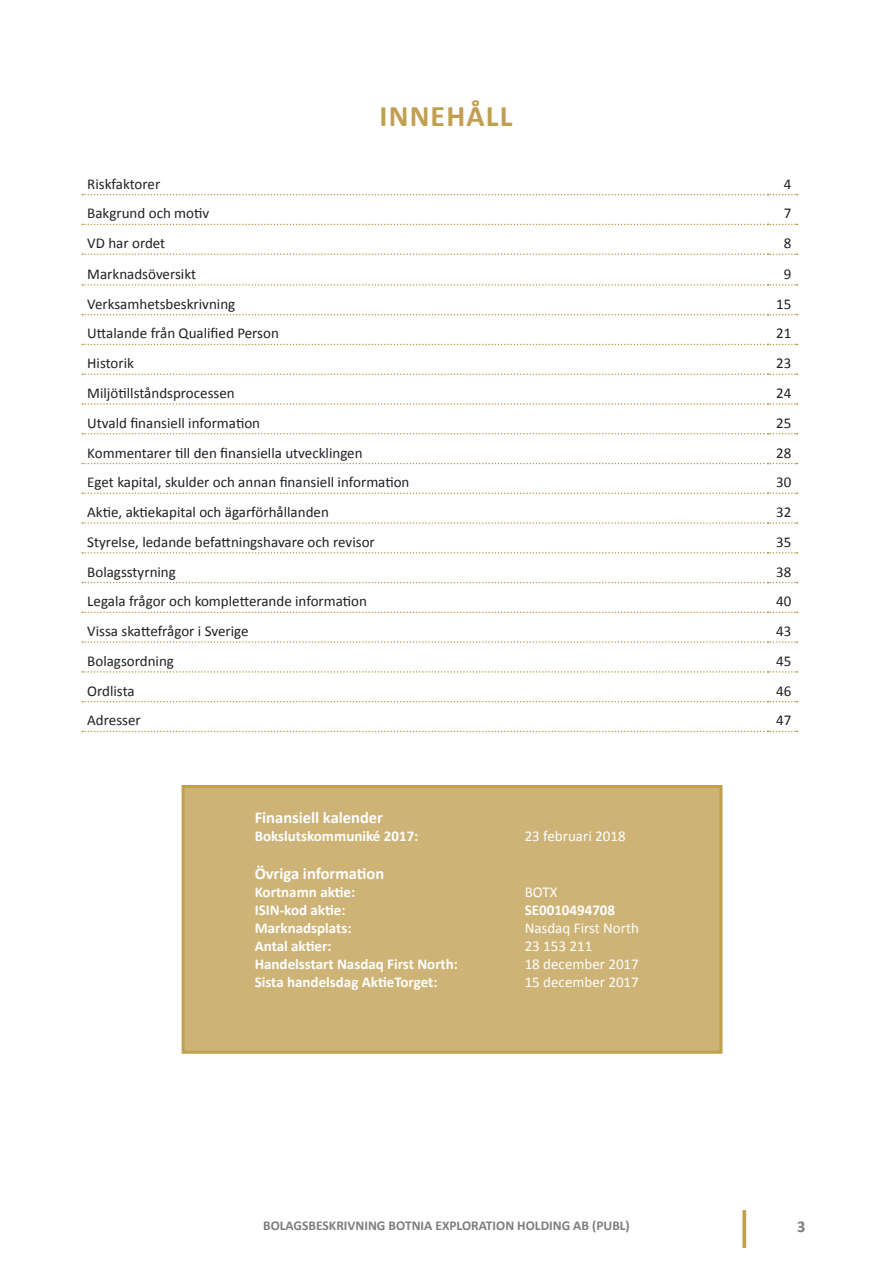
<style>
.page{position:relative;width:893px;height:1263px;background:#fff}
.page>*{position:absolute;margin:0;border:0;box-sizing:border-box;transform-origin:0 0}
.t1{font:700 30px "Calibri";letter-spacing:.04em;color:#c09f51}
.t2{font:700 16.5px "Calibri";color:#fff}
.t3{font:700 16.5px "Calibri";color:#7c7e81}
.t4{font:15px "Calibri";color:#231f20}
.t5{font:700 15px "Calibri";color:#fff}
.t6{font:15px "Calibri";color:#fff}
.t7{font:700 13.5px "Calibri";color:#7c7e81}
</style>
<div class="page">
<svg style="left:742px;top:1210px;width:4px;height:38px"></svg>
<svg style="left:82px;top:194px;width:715px;height:1px"></svg>
<svg style="left:82px;top:224px;width:715px;height:1px"></svg>
<svg style="left:82px;top:253px;width:715px;height:2px"></svg>
<svg style="left:82px;top:284px;width:715px;height:2px"></svg>
<svg style="left:82px;top:314px;width:715px;height:1px"></svg>
<svg style="left:82px;top:344px;width:715px;height:1px"></svg>
<svg style="left:82px;top:373px;width:715px;height:2px"></svg>
<svg style="left:82px;top:403px;width:715px;height:2px"></svg>
<svg style="left:82px;top:433px;width:715px;height:1px"></svg>
<svg style="left:82px;top:463px;width:715px;height:1px"></svg>
<svg style="left:82px;top:492px;width:715px;height:2px"></svg>
<svg style="left:82px;top:522px;width:715px;height:2px"></svg>
<svg style="left:82px;top:552px;width:715px;height:2px"></svg>
<svg style="left:82px;top:582px;width:715px;height:1px"></svg>
<svg style="left:82px;top:612px;width:715px;height:1px"></svg>
<svg style="left:82px;top:641px;width:715px;height:2px"></svg>
<svg style="left:82px;top:671px;width:715px;height:2px"></svg>
<svg style="left:82px;top:701px;width:715px;height:1px"></svg>
<svg style="left:82px;top:731px;width:715px;height:1px"></svg>
<div style="left:182px;top:785px;width:540px;height:269px;background:#cdb376;border:3px solid #c09f51"></div>
<h1 class="t1" style="left:380px;top:97px;width:134px">INNEHÅLL</h1>
<p class="t4" style="left:87px;top:174px;width:75px">Riskfaktorer</p>
<p class="t4" style="left:784px;top:174px;width:9px">4</p>
<p class="t4" style="left:87px;top:204px;width:124px">Bakgrund och motiv</p>
<p class="t4" style="left:784px;top:204px;width:9px">7</p>
<p class="t4" style="left:87px;top:234px;width:80px">VD har ordet</p>
<p class="t4" style="left:784px;top:234px;width:9px">8</p>
<p class="t4" style="left:87px;top:264px;width:110px">Marknadsöversikt</p>
<p class="t4" style="left:784px;top:264px;width:9px">9</p>
<p class="t4" style="left:87px;top:294px;width:150px">Verksamhetsbeskrivning</p>
<p class="t4" style="left:776px;top:294px;width:17px">15</p>
<p class="t4" style="left:87px;top:324px;width:193px">Uttalande från Qualified Person</p>
<p class="t4" style="left:776px;top:324px;width:17px">21</p>
<p class="t4" style="left:87px;top:354px;width:48px">Historik</p>
<p class="t4" style="left:776px;top:354px;width:17px">23</p>
<p class="t4" style="left:87px;top:383px;width:149px">Miljötillståndsprocessen</p>
<p class="t4" style="left:776px;top:383px;width:17px">24</p>
<p class="t4" style="left:87px;top:413px;width:174px">Utvald finansiell information</p>
<p class="t4" style="left:776px;top:413px;width:17px">25</p>
<p class="t4" style="left:87px;top:443px;width:277px">Kommentarer till den finansiella utvecklingen</p>
<p class="t4" style="left:776px;top:443px;width:17px">28</p>
<p class="t4" style="left:87px;top:473px;width:324px">Eget kapital, skulder och annan finansiell information</p>
<p class="t4" style="left:776px;top:473px;width:17px">30</p>
<p class="t4" style="left:87px;top:503px;width:243px">Aktie, aktiekapital och ägarförhållanden</p>
<p class="t4" style="left:776px;top:503px;width:17px">32</p>
<p class="t4" style="left:87px;top:532px;width:289px">Styrelse, ledande befattningshavare och revisor</p>
<p class="t4" style="left:776px;top:532px;width:17px">35</p>
<p class="t4" style="left:87px;top:562px;width:90px">Bolagsstyrning</p>
<p class="t4" style="left:776px;top:562px;width:17px">38</p>
<p class="t4" style="left:87px;top:592px;width:281px">Legala frågor och kompletterande information</p>
<p class="t4" style="left:776px;top:592px;width:17px">40</p>
<p class="t4" style="left:87px;top:622px;width:163px">Vissa skattefrågor i Sverige</p>
<p class="t4" style="left:776px;top:622px;width:17px">43</p>
<p class="t4" style="left:87px;top:651px;width:88px">Bolagsordning</p>
<p class="t4" style="left:776px;top:651px;width:17px">45</p>
<p class="t4" style="left:87px;top:681px;width:49px">Ordlista</p>
<p class="t4" style="left:776px;top:681px;width:17px">46</p>
<p class="t4" style="left:87px;top:711px;width:55px">Adresser</p>
<p class="t4" style="left:776px;top:711px;width:17px">47</p>
<p class="t2" style="left:255px;top:807px;width:130px">Finansiell kalender</p>
<p class="t5" style="left:255px;top:826px;width:165px">Bokslutskommuniké 2017:</p>
<p class="t6" style="left:525px;top:826px;width:102px">23 februari 2018</p>
<p class="t2" style="left:255px;top:862px;width:131px">Övriga information</p>
<p class="t5" style="left:255px;top:882px;width:102px">Kortnamn aktie:</p>
<p class="t6" style="left:525px;top:882px;width:34px">BOTX</p>
<p class="t5" style="left:255px;top:900px;width:92px">ISIN-kod aktie:</p>
<p class="t5" style="left:525px;top:900px;width:92px">SE0010494708</p>
<p class="t5" style="left:255px;top:918px;width:98px">Marknadsplats:</p>
<p class="t6" style="left:525px;top:918px;width:116px">Nasdaq First North</p>
<p class="t5" style="left:255px;top:936px;width:78px">Antal aktier:</p>
<p class="t6" style="left:525px;top:936px;width:69px">23 153 211</p>
<p class="t5" style="left:255px;top:954px;width:205px">Handelsstart Nasdaq First North:</p>
<p class="t6" style="left:525px;top:954px;width:116px">18 december 2017</p>
<p class="t5" style="left:255px;top:972px;width:184px">Sista handelsdag AktieTorget:</p>
<p class="t6" style="left:525px;top:972px;width:116px">15 december 2017</p>
<p class="t7" style="left:263px;top:1217px;width:368px">BOLAGSBESKRIVNING BOTNIA EXPLORATION HOLDING AB (PUBL)</p>
<p class="t3" style="left:797px;top:1216px;width:10px">3</p>
</div>
